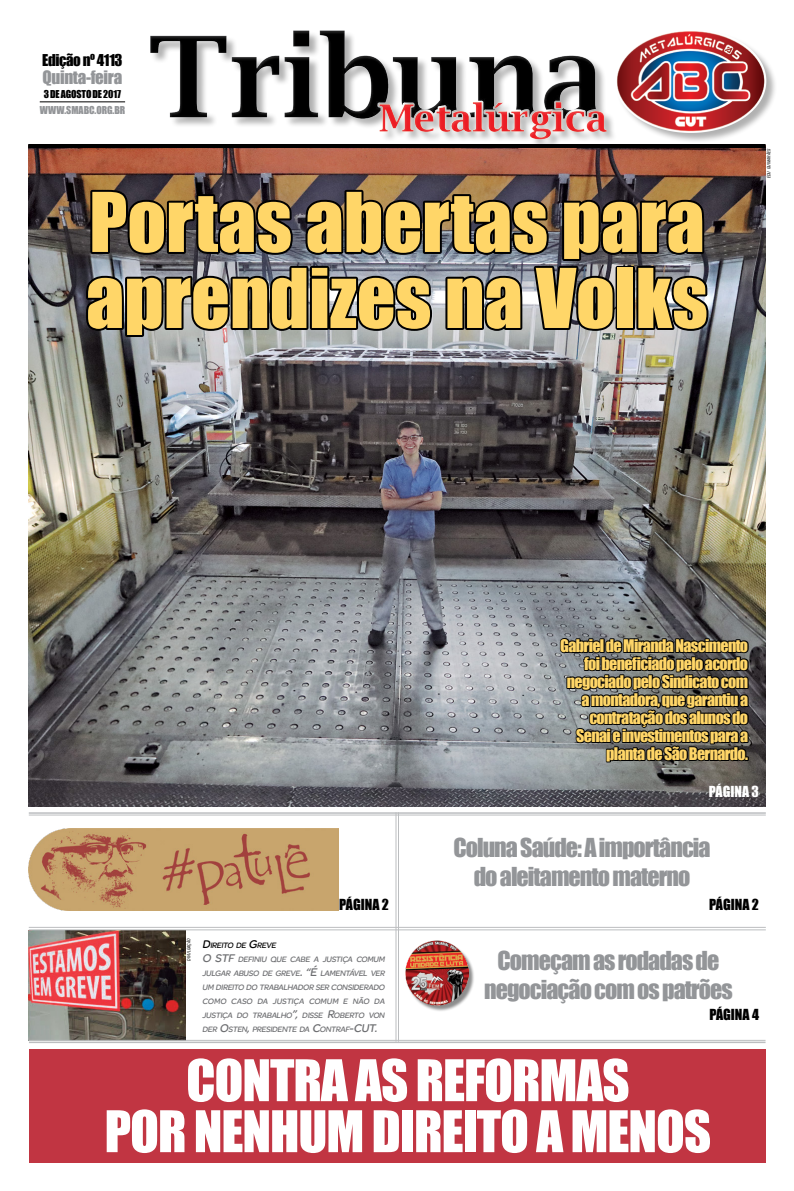
<style>
.page{position:relative;width:794px;height:1191px;background:#fff}
.page>*{position:absolute;margin:0;border:0;box-sizing:border-box;transform-origin:0 0}
.t1{font:76px/76px "Impact";color:#ffd668}
.t2{font:53px/51px "Impact";letter-spacing:-.02em;color:#fff;text-align:center}
.t3{font:24px/29px "Impact";letter-spacing:-.04em;color:#939598;text-align:center}
.t4{font:17px "Impact";color:#939598}
.t5{font:16px/18px "Impact";letter-spacing:-.04em;color:#ffd668;text-align:right}
.t6{font:15px "Impact";letter-spacing:-.03em;color:#000}
.t7{font:14px "Impact";color:#000}
.t8{font:14px "Impact";color:#fff}
.t9{font:10px "Impact";letter-spacing:-.01em;color:#939598}
.t10{font:10px "Impact";letter-spacing:-.015em;color:#000}
.t11{font:italic 8.4px/14px "SE Optimist Semi";color:#6d6e71}
.t12{font:italic condensed 4.4px "Swiss 721 BT";letter-spacing:-.01em;color:#000}
.s1{font-size:12px;color:#000}
.s2{color:#000}
.s3{font-size:12px}
</style>
<div class="page">
<img style="left:29px;top:828px;width:309px;height:82px">
<img style="left:28px;top:148px;width:738px;height:658px">
<hr style="left:40px;top:101px;width:85px;height:1px;background:#000">
<hr style="left:28px;top:144px;width:737px;height:4px;background:#000">
<div style="left:151px;top:30px;width:626px;height:120px;background:#000;opacity:.31"></div>
<div style="left:136px;top:8px;width:654px;height:138px;background:#fff;opacity:.16"></div>
<div style="left:29px;top:1048px;width:736px;height:114px;background:#c13542"></div>
<img style="left:29px;top:930px;width:157px;height:110px">
<hr style="left:398px;top:812px;width:1px;height:229px;background:#bcbec0">
<hr style="left:396px;top:812px;width:1px;height:229px;background:#bcbec0">
<hr style="left:29px;top:812px;width:737px;height:1px;background:#bcbec0">
<hr style="left:29px;top:814px;width:737px;height:1px;background:#bcbec0">
<hr style="left:29px;top:927px;width:737px;height:1px;background:#bcbec0">
<hr style="left:29px;top:929px;width:737px;height:1px;background:#bcbec0">
<hr style="left:29px;top:1041px;width:736px;height:2px;background:#bcbec0">
<hr style="left:29px;top:1040px;width:736px;height:1px;background:#bcbec0">
<img style="left:83px;top:187px;width:628px;height:180px">
<svg style="left:558px;top:613px;width:192px;height:150px;background:#454747"></svg>
<div style="left:407px;top:942px;width:68px;height:69px;background:#000;opacity:.45"></div>
<img style="left:405px;top:941px;width:64px;height:64px">
<h3 class="t6" style="left:42px;top:48px;width:82px">Edição nº 4113</h3>
<p class="t9" style="left:40px;top:103px;width:87px">www.smabc.org.br</p>
<h3 class="t4" style="left:43px;top:64px;width:81px">Quinta-feira</h3>
<p class="t10" style="left:44px;top:86px;width:79px">3 de agosto de 2017</p>
<h1 class="t1" style="left:86px;top:182px;width:623px">Portas abertas para aprendizes na Volks</h1>
<p class="t12" style="left:766px;top:178px;width:31px;rotate:-90deg">edu guimarães</p>
<h3 class="t5" style="left:560px;top:636px;width:189px">Gabriel de Miranda Nascimento foi beneficiado pelo acordo negociado pelo Sindicato com a montadora, que garantiu a contratação dos alunos do<br>Senai e investimentos para a planta de São Bernardo.</h3>
<h3 class="t8" style="left:709px;top:780px;width:52px">Página 3</h3>
<h3 class="t3" style="left:453px;top:832px;width:259px">Coluna Saúde: A importância do aleitamento materno</h3>
<h3 class="t7" style="left:339px;top:894px;width:51px">Página 2</h3>
<h3 class="t7" style="left:709px;top:894px;width:51px">Página 2</h3>
<p class="t12" style="left:186px;top:960px;width:24px;rotate:-90deg">divulgação</p>
<p class="t11" style="left:202px;top:938px;width:185px"><span class="s1">D</span><span class="s2">IREITO DE</span> <span class="s1">G</span><span class="s2">REVE<br></span><span class="s3">O STF</span> DEFINIU QUE CABE A JUSTIÇA COMUM JULGAR ABUSO DE G REVE<span class="s3">.“É</span> LAMENTÁVEL VER UM DIREITO DO TRABALHADOR SER CONSIDERADO COMO CASO DA JUSTIÇA COMUM E NÃO DA JUSTIÇA DO TRABALHO<span class="s3">”,</span> D ISSE <span class="s3">R</span>OBERTO VON DER <span class="s3">O</span>STEN<span class="s3">,</span>PRESIDENTE DA <span class="s3">C</span>ONTRAF<span class="s3">-CUT.</span></p>
<h2 class="t2" style="left:104px;top:1053px;width:608px">contra as reformas<br>por nenhum direito a menos</h2>
<h3 class="t3" style="left:484px;top:945px;width:250px">Começam as rodadas de negociação com os patrões</h3>
<h3 class="t7" style="left:709px;top:1003px;width:51px">Página 4</h3>
</div>
